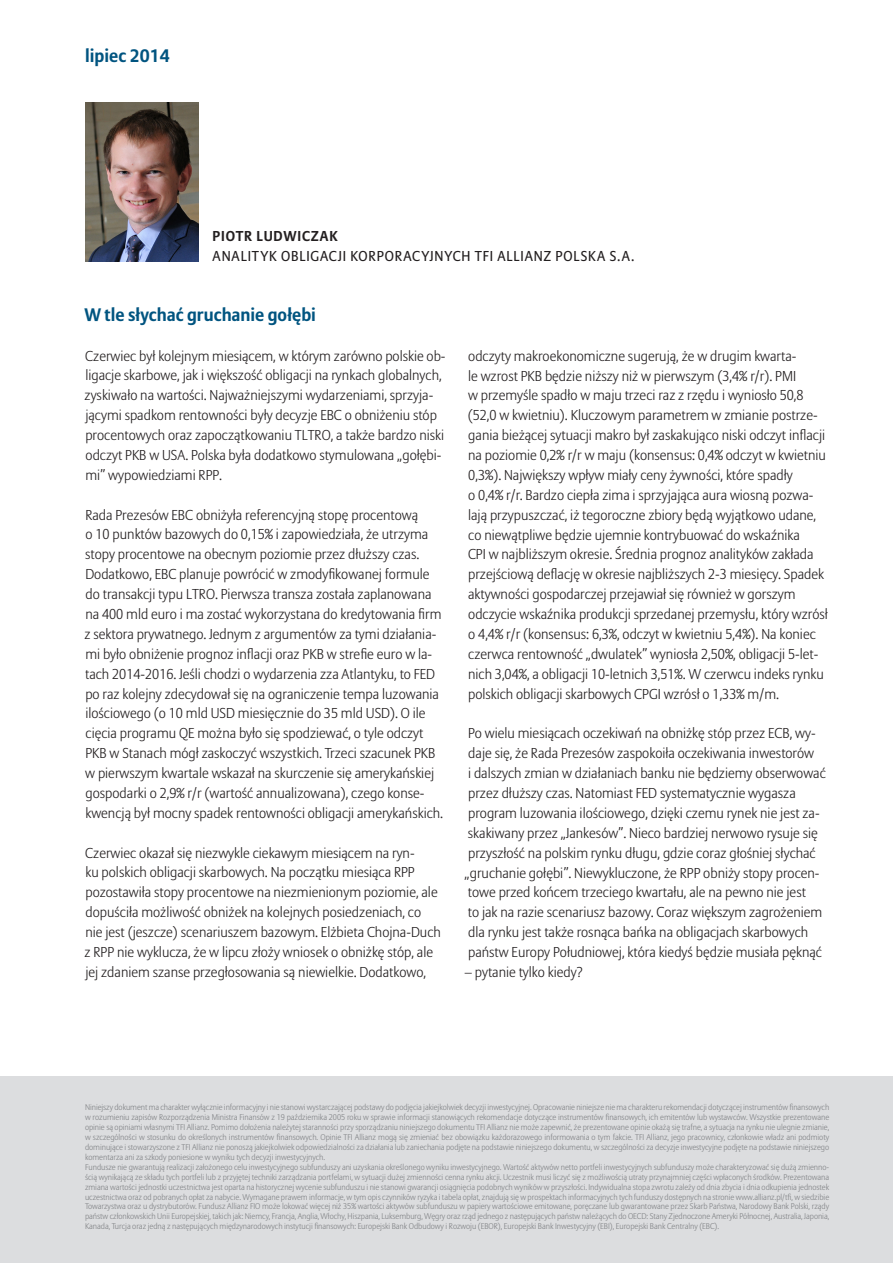
<style>
.page{position:relative;width:893px;height:1263px;background:#fff}
.page>*{position:absolute;margin:0;border:0;box-sizing:border-box;transform-origin:0 0}
.t1{font:700 18px "Allianz Sans CE";color:#005480}
.t2{font:300 14.25px/20px "Allianz Sans CE";color:#231f20}
.t3{font:14.25px "Allianz Sans CE";letter-spacing:.055em;color:#231f20}
.t4{font:700 14.25px "Allianz Sans CE";letter-spacing:.06em;color:#231f20}
.t5{font:300 8.25px/9.9px "Allianz Sans CE";letter-spacing:-.005em;color:#808285}
</style>
<div class="page">
<div style="left:0;top:1076px;width:893px;height:187px;background:#dcdddf"></div>
<img style="left:85px;top:102px;width:113px;height:159px">
<p class="t1" style="left:85px;top:45px;width:86px">lipiec 2014</p>
<p class="t4" style="left:213px;top:227px;width:126px">PIOTR LUDWICZAK</p>
<p class="t3" style="left:213px;top:248px;width:423px">ANALITYK OBLIGACJI KORPORACYJNYCH TFI ALLIANZ POLSKA S.A.</p>
<p class="t1" style="left:84px;top:303px;width:233px">W tle słychać gruchanie gołębi</p>
<p class="t2" style="left:85px;top:346px;width:363px">Czerwiec był kolejnym miesiącem, w którym zarówno polskie ob&shy;ligacje skarbowe, jak i większość obligacji na rynkach globalnych, zyskiwało na wartości. Najważniejszymi wydarzeniami, sprzyja&shy;jącymi spadkom rentowności były decyzje EBC o obniżeniu stóp procentowych oraz zapoczątkowaniu TLTRO, a także bardzo niski odczyt PKB w USA. Polska była dodatkowo stymulowana „gołębi&shy;mi” wypowiedziami RPP.</p>
<p class="t2" style="left:85px;top:505px;width:360px">Rada Prezesów EBC obniżyła referencyjną stopę procentową<br>o 10 punktów bazowych do 0,15% i zapowiedziała, że utrzyma stopy procentowe na obecnym poziomie przez dłuższy czas.<br>Dodatkowo, EBC planuje powrócić w zmodyfikowanej formule do transakcji typu LTRO. Pierwsza transza została zaplanowana na 400 mld euro i ma zostać wykorzystana do kredytowania firm z sektora prywatnego. Jednym z argumentów za tymi działania&shy;mi było obniżenie prognoz inflacji oraz PKB w strefie euro w la&shy;tach 2014-2016. Jeśli chodzi o wydarzenia zza Atlantyku, to FED po raz kolejny zdecydował się na ograniczenie tempa luzowania ilościowego (o 10 mld USD miesięcznie do 35 mld USD). O ile cięcia programu QE można było się spodziewać, o tyle odczyt PKB w Stanach mógł zaskoczyć wszystkich. Trzeci szacunek PKB w pierwszym kwartale wskazał na skurczenie się amerykańskiej gospodarki o 2,9% r/r (wartość annualizowana), czego konse&shy;kwencją był mocny spadek rentowności obligacji amerykańskich.</p>
<p class="t2" style="left:85px;top:843px;width:358px">Czerwiec okazał się niezwykle ciekawym miesiącem na ryn-<br>ku polskich obligacji skarbowych. Na początku miesiąca RPP pozostawiła stopy procentowe na niezmienionym poziomie, ale dopuściła możliwość obniżek na kolejnych posiedzeniach, co<br>nie jest (jeszcze) scenariuszem bazowym. Elżbieta Chojna-Duch z RPP nie wyklucza, że w lipcu złoży wniosek o obniżkę stóp, ale jej zdaniem szanse przegłosowania są niewielkie. Dodatkowo,</p>
<p class="t2" style="left:468px;top:346px;width:362px">odczyty makroekonomiczne sugerują, że w drugim kwarta-<br>le wzrost PKB będzie niższy niż w pierwszym (3,4% r/r). PMI<br>w przemyśle spadło w maju trzeci raz z rzędu i wyniosło 50,8 (52,0 w kwietniu). Kluczowym parametrem w zmianie postrze&shy;gania bieżącej sytuacji makro był zaskakująco niski odczyt inflacji na poziomie 0,2% r/r w maju (konsensus: 0,4% odczyt w kwietniu 0,3%). Największy wpływ miały ceny żywności, które spadły<br>o 0,4% r/r. Bardzo ciepła zima i sprzyjająca aura wiosną pozwa&shy;lają przypuszczać, iż tegoroczne zbiory będą wyjątkowo udane, co niewątpliwe będzie ujemnie kontrybuować do wskaźnika<br>CPI w najbliższym okresie. Średnia prognoz analityków zakłada przejściową deflację w okresie najbliższych 2-3 miesięcy. Spadek aktywności gospodarczej przejawiał się również w gorszym odczycie wskaźnika produkcji sprzedanej przemysłu, który wzrósł o 4,4% r/r (konsensus: 6,3%, odczyt w kwietniu 5,4%). Na koniec czerwca rentowność „dwulatek” wyniosła 2,50%, obligacji 5-let&shy;nich 3,04%, a obligacji 10-letnich 3,51%. W czerwcu indeks rynku polskich obligacji skarbowych CPGI wzrósł o 1,33% m/m.</p>
<p class="t2" style="left:465px;top:724px;width:363px">Po wielu miesiącach oczekiwań na obniżkę stóp przez ECB, wy&shy;daje się, że Rada Prezesów zaspokoiła oczekiwania inwestorów<br>i dalszych zmian w działaniach banku nie będziemy obserwować przez dłuższy czas. Natomiast FED systematycznie wygasza program luzowania ilościowego, dzięki czemu rynek nie jest za&shy;skakiwany przez „Jankesów”. Nieco bardziej nerwowo rysuje się przyszłość na polskim rynku długu, gdzie coraz głośniej słychać „gruchanie gołębi”. Niewykluczone, że RPP obniży stopy procen&shy;towe przed końcem trzeciego kwartału, ale na pewno nie jest<br>to jak na razie scenariusz bazowy. Coraz większym zagrożeniem dla rynku jest także rosnąca bańka na obligacjach skarbowych państw Europy Południowej, która kiedyś będzie musiała pęknąć</p>
<p class="t2" style="left:465px;top:963px;width:119px">– pytanie tylko kiedy?</p>
<p class="t5" style="left:85px;top:1103px;width:746px">Niniejszy dokument ma charakter wyłącznie informacyjny i nie stanowi wystarczającej podstawy do podjęcia jakiejkolwiek decyzji inwestycyjnej. Opracowanie niniejsze nie ma charakteru rekomendacji dotyczącej instrumentów finansowych w rozumieniu zapisów Rozporządzenia Ministra Finansów z 19 października 2005 roku w sprawie informacji stanowiących rekomendacje dotyczące instrumentów finansowych, ich emitentów lub wystawców. Wszystkie prezentowane opinie są opiniami własnymi TFI Allianz. Pomimo dołożenia należytej staranności przy sporządzaniu niniejszego dokumentu TFI Allianz nie może zapewnić, że prezentowane opinie okażą się trafne, a sytuacja na rynku nie ulegnie zmianie, w szczególności w stosunku do określonych instrumentów finansowych. Opinie TFI Allianz mogą się zmieniać bez obowiązku każdorazowego informowania o tym fakcie. TFI Allianz, jego pracownicy, członkowie władz ani podmioty dominujące i stowarzyszone z TFI Allianz nie ponoszą jakiejkolwiek odpowiedzialności za działania lub zaniechania podjęte na podstawie niniejszego dokumentu, w szczególności za decyzje inwestycyjne podjęte na podstawie niniejszego komentarza ani za szkody poniesione w wyniku tych decyzji inwestycyjnych.<br>Fundusze nie gwarantują realizacji założonego celu inwestycyjnego subfunduszy ani uzyskania określonego wyniku inwestycyjnego. Wartość aktywów netto portfeli inwestycyjnych subfunduszy może charakteryzować się dużą zmienno&shy;ścią wynikającą ze składu tych portfeli lub z przyjętej techniki zarządzania portfelami, w sytuacji dużej zmienności cenna rynku akcji. Uczestnik musi liczyć się z możliwością utraty przynajmniej części wpłaconych środków. Prezentowana zmiana wartości jednostki uczestnictwa jest oparta na historycznej wycenie subfunduszu i nie stanowi gwarancji osiągnięcia podobnych wyników w przyszłości. Indywidualna stopa zwrotu zależy od dnia zbycia i dnia odkupienia jednostek uczestnictwa oraz od pobranych opłat za nabycie. Wymagane prawem informacje, w tym opis czynników ryzyka i tabela opłat, znajdują się w prospektach informacyjnych tych funduszy dostępnych na stronie www.allianz.pl/tfi, w siedzibie Towarzystwa oraz u dystrybutorów. Fundusz Allianz FIO może lokować więcej niż 35% wartości aktywów subfunduszu w papiery wartościowe emitowane, poręczane lub gwarantowane przez Skarb Państwa, Narodowy Bank Polski, rządy państw członkowskich Unii Europejskiej, takich jak: Niemcy, Francja, Anglia, Włochy, Hiszpania, Luksemburg, Węgry oraz rząd jednego z następujących państw należących do OECD: Stany Zjednoczone Ameryki Północnej, Australia, Japonia, Kanada, Turcja oraz jedną z następujących międzynarodowych instytucji finansowych: Europejski Bank Odbudowy i Rozwoju (EBOR), Europejski Bank Inwestycyjny (EBI), Europejski Bank Centralny (EBC).</p>
</div>
